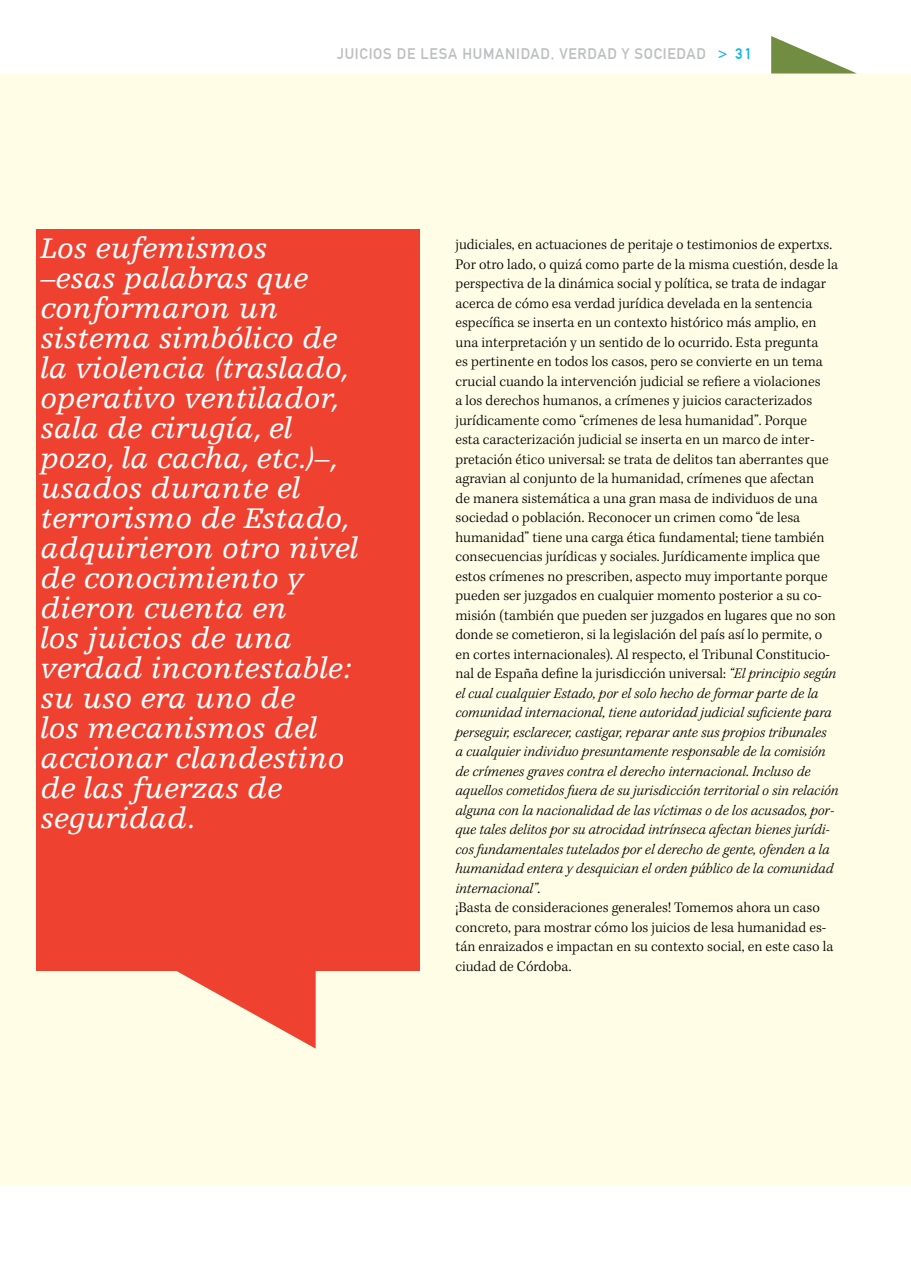
<style>
.page{position:relative;width:911px;height:1263px;background:#fff}
.page>*{position:absolute;margin:0;border:0;box-sizing:border-box;transform-origin:0 0}
.t1{font:italic 30px/30px "Egyptienne F";color:#fff}
.t2{font:300 15px/19.5px "Kepler Std";color:#000}
.t3{font:15px "DIN1451 Mittelschrift";letter-spacing:.05em;color:#bcbec0}
.s1{color:#00b3f0}
.s2{font-style:italic}
</style>
<div class="page">
<div style="left:0;top:73px;width:911px;height:1112px;background:#fffde5"></div>
<svg style="left:771px;top:36px;width:86px;height:38px"></svg>
<div style="left:36px;top:230px;width:383px;height:741px;background:#ef4130"></div>
<svg style="left:176px;top:971px;width:140px;height:78px;background:#f7a08b"></svg>
<p class="t3" style="left:337px;top:45px;width:417px">JUICIOS DE LESA HUMANIDAD, VERDAD Y SOCIEDAD <span class="s1">&gt; 31</span></p>
<p class="t1" style="left:40px;top:234px;width:319px">Los eufemismos<br>–esas palabras que conformaron un sistema simbólico de la violencia (traslado, operativo ventilador, sala de cirugía, el pozo, la cacha, etc.)–, usados durante el terrorismo de Estado, adquirieron otro nivel de conocimiento y dieron cuenta en<br>los juicios de una verdad incontestable: su uso era uno de<br>los mecanismos del accionar clandestino de las fuerzas de seguridad.</p>
<p class="t2" style="left:455px;top:235px;width:384px">judiciales, en actuaciones de peritaje o testimonios de expertxs.<br>Por otro lado, o quizá como parte de la misma cuestión, desde la perspectiva de la dinámica social y política, se trata de indagar acerca de cómo esa verdad jurídica develada en la sentencia específica se inserta en un contexto histórico más amplio, en una interpretación y un sentido de lo ocurrido. Esta pregunta<br>es pertinente en todos los casos, pero se convierte en un tema crucial cuando la intervención judicial se refiere a violaciones<br>a los derechos humanos, a crímenes y juicios caracterizados jurídicamente como “crímenes de lesa humanidad”. Porque<br>esta caracterización judicial se inserta en un marco de inter&shy;pretación ético universal: se trata de delitos tan aberrantes que agravian al conjunto de la humanidad, crímenes que afectan<br>de manera sistemática a una gran masa de individuos de una sociedad o población. Reconocer un crimen como “de lesa humanidad” tiene una carga ética fundamental; tiene también consecuencias jurídicas y sociales. Jurídicamente implica que estos crímenes no prescriben, aspecto muy importante porque pueden ser juzgados en cualquier momento posterior a su co&shy;misión (también que pueden ser juzgados en lugares que no son donde se cometieron, si la legislación del país así lo permite, o en cortes internacionales). Al respecto, el Tribunal Constitucio&shy;nal de España define la jurisdicción universal: <span class="s2">“El principio según el cual cualquier Estado, por el solo hecho de formar parte de la comunidad internacional, tiene autoridad judicial suficiente para perseguir, esclarecer, castigar, reparar ante sus propios tribunales<br>a cualquier individuo presuntamente responsable de la comisión de crímenes graves contra el derecho internacional. Incluso de aquellos cometidos fuera de su jurisdicción territorial o sin relación alguna con la nacionalidad de las víctimas o de los acusados, por&shy;que tales delitos por su atrocidad intrínseca afectan bienes jurídi&shy;cos fundamentales tutelados por el derecho de gente, ofenden a la humanidad entera y desquician el orden público de la comunidad internacional”</span>.<br>¡Basta de consideraciones generales! Tomemos ahora un caso concreto, para mostrar cómo los juicios de lesa humanidad es&shy;tán enraizados e impactan en su contexto social, en este caso la ciudad de Córdoba.</p>
</div>
